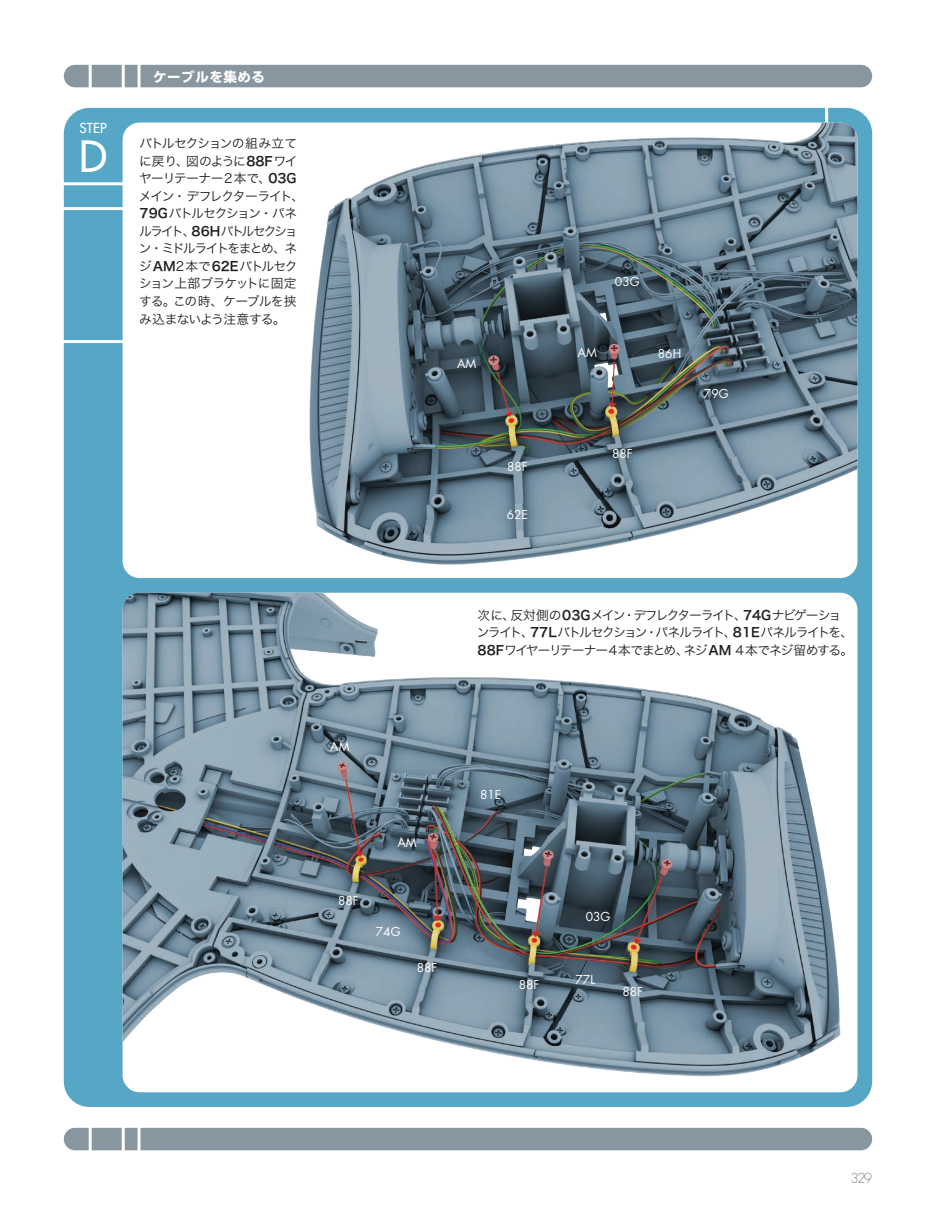
<style>
.page{position:relative;width:936px;height:1212px;background:#fff}
.page>*{position:absolute;margin:0;border:0;box-sizing:border-box;transform-origin:0 0}
.t1{font:500 42px "Futura Std";color:#fff}
.t2{font:700 13.5px "UD Shin Go Pro";letter-spacing:.04em;color:#fff}
.t3{font:500 13.5px "Futura Std";color:#fff}
.t4{font:300 13.5px "Frutiger LT Std";color:#828688}
.t5{font:12.75px/17.5px "Hira Kaku Pro W3";letter-spacing:-.1em;color:#231f20}
.t6{font:12px "Futura Std";color:#fff}
.s1{font-family:"Hira Kaku Pro W6"}
</style>
<div class="page">
<div style="left:64px;top:65px;width:808px;height:22px;background:#87969f;border-radius:11px"></div>
<hr style="left:137px;top:49px;width:3px;height:44px;background:#fff">
<hr style="left:122px;top:49px;width:3px;height:44px;background:#fff">
<hr style="left:89px;top:49px;width:3px;height:44px;background:#fff">
<div style="left:64px;top:108px;width:808px;height:999px;background:#56a6c6;border-radius:26px"></div>
<div style="left:123px;top:123px;width:734px;height:455px;background:#fff;border-radius:17px"></div>
<div style="left:123px;top:593px;width:734px;height:499px;background:#fff;border-radius:17px"></div>
<hr style="left:58px;top:182px;width:79px;height:3px;background:#fff">
<hr style="left:58px;top:207px;width:79px;height:3px;background:#fff">
<hr style="left:58px;top:340px;width:79px;height:3px;background:#fff">
<div style="left:64px;top:1128px;width:808px;height:22px;background:#87969f;border-radius:11px"></div>
<hr style="left:137px;top:1123px;width:3px;height:43px;background:#fff">
<hr style="left:122px;top:1121px;width:3px;height:45px;background:#fff">
<hr style="left:89px;top:1121px;width:3px;height:45px;background:#fff">
<hr style="left:825px;top:98px;width:3px;height:54px;background:#fff">
<img style="left:309px;top:123px;width:548px;height:455px">
<img style="left:123px;top:593px;width:718px;height:498px">
<p class="t3" style="left:80px;top:120px;width:29px">STEP</p>
<h1 class="t1" style="left:79px;top:130px;width:29px">D</h1>
<p class="t2" style="left:153px;top:66px;width:113px">ケーブルを集める</p>
<p class="t5" style="left:139px;top:134px;width:167px">バトルセクションの組み立てに戻り、図のように<span class="s1">88F</span>ワイヤーリテーナー2本で、<span class="s1">03G</span>メイン・デフレクターライト、<br><span class="s1">79G</span>バトルセクション・パネルライト、<span class="s1">86H</span>バトルセクション・ミドルライトをまとめ、ネジ<span class="s1">AM</span>2本で<span class="s1">62E</span>バトルセクション上部ブラケットに固定する。この時、ケーブルを挟み込まないよう注意する。</p>
<p class="t6" style="left:457px;top:356px;width:21px">AM</p>
<p class="t6" style="left:507px;top:458px;width:22px">88F</p>
<p class="t6" style="left:506px;top:507px;width:23px">62E</p>
<p class="t6" style="left:615px;top:274px;width:26px">03G</p>
<p class="t6" style="left:577px;top:345px;width:21px">AM</p>
<p class="t6" style="left:612px;top:446px;width:22px">88F</p>
<p class="t6" style="left:658px;top:346px;width:25px">86H</p>
<p class="t6" style="left:704px;top:386px;width:26px">79G</p>
<p class="t6" style="left:330px;top:738px;width:21px">AM</p>
<p class="t6" style="left:397px;top:835px;width:21px">AM</p>
<p class="t6" style="left:338px;top:893px;width:22px">88F</p>
<p class="t6" style="left:376px;top:924px;width:26px">74G</p>
<p class="t6" style="left:417px;top:960px;width:22px">88F</p>
<p class="t5" style="left:477px;top:605px;width:378px">次に、反対側の<span class="s1">03G</span>メイン・デフレクターライト、<span class="s1">74G</span>ナビゲーションライト、<span class="s1">77L</span>バトルセクション・パネルライト、<span class="s1">81E</span>パネルライトを、<br><span class="s1">88F</span>ワイヤーリテーナー4本でまとめ、ネジ<span class="s1">AM</span> 4本でネジ留めする。</p>
<p class="t6" style="left:480px;top:787px;width:23px">81E</p>
<p class="t6" style="left:518px;top:977px;width:22px">88F</p>
<p class="t6" style="left:585px;top:909px;width:26px">03G</p>
<p class="t6" style="left:575px;top:972px;width:21px">77L</p>
<p class="t6" style="left:622px;top:984px;width:22px">88F</p>
<p class="t4" style="left:850px;top:1170px;width:23px">329</p>
</div>
